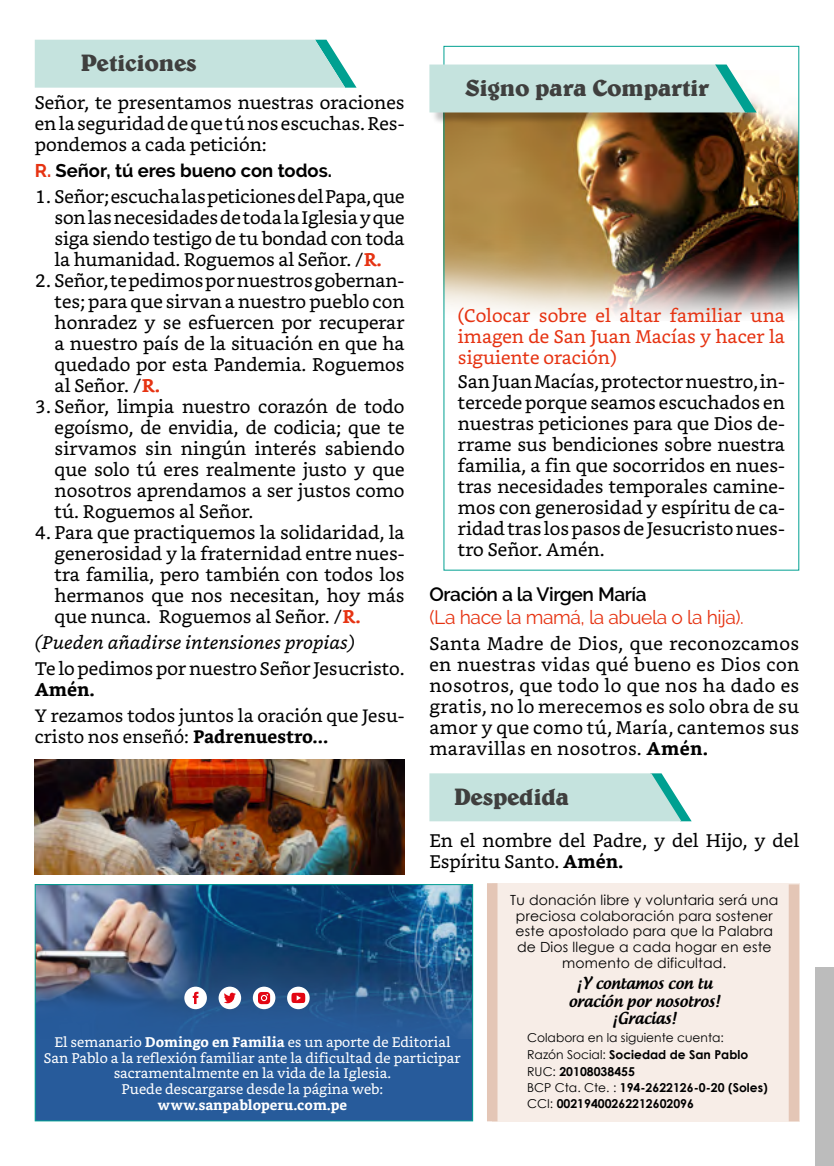
<style>
.page{position:relative;width:834px;height:1166px;background:#fff}
.page>*{position:absolute;margin:0;border:0;box-sizing:border-box;transform-origin:0 0}
.t1{font:700 23.8px "Belwe BT";letter-spacing:-.02em;color:#3f3f3e}
.t2{font:19.25px "Raleway";letter-spacing:-.02em;color:#e63312}
.t3{font:600 19.25px "Raleway";letter-spacing:-.02em;color:#000}
.t4{font:18.38px/21px "Bookerly";color:#000;text-align:justify}
.t5{font:18.38px/21px "Bookerly";color:#e63312;text-align:justify}
.t6{font:italic 18.38px "Bookerly";color:#000}
.t7{font:700 18.38px "Raleway";color:#000}
.t8{font:700 18.38px "Bookerly";color:#000}
.t9{font:18.03px/21px "Bookerly";color:#000}
.t10{font:500 15.75px/17.5px "Androgyne";color:#000;text-align:center}
.t11{font:14px/15.8px "Bookerly";color:#fff;text-align:center}
.t12{font:14px/15.8px "Century Gothic";letter-spacing:.01em;color:#000;text-align:center}
.t13{font:700 14px "Bookerly";color:#fff}
.t14{font:700 12.25px/16.4px "Century Gothic";color:#000}
.s1{color:#e63312}
.s2{font-weight:700;color:#e63312}
.s3{font-weight:700}
.s4{font-weight:400}
</style>
<div class="page">
<svg style="left:35px;top:40px;width:321px;height:48px;background:#c0e2dc"></svg>
<svg style="left:429px;top:773px;width:262px;height:48px;background:#c1e2dd"></svg>
<img style="left:445px;top:99px;width:352px;height:220px">
<div style="left:431px;top:67px;width:327px;height:57px;background:#000;opacity:.23"></div>
<svg style="left:429px;top:65px;width:327px;height:47px;background:#c0e1dc"></svg>
<img style="left:35px;top:759px;width:369px;height:115px">
<div style="left:492px;top:883px;width:307px;height:238px;background:#f7ede7"></div>
<div style="left:788px;top:884px;width:11px;height:237px;background:#e4c6b6"></div>
<div style="left:487px;top:883px;width:10px;height:238px;background:#e4c6b6"></div>
<div style="left:35px;top:884px;width:437px;height:237px;background:#275b9b"></div>
<img style="left:37px;top:886px;width:434px;height:148px">
<div style="left:35px;top:884px;width:438px;height:237px;border:1px solid #00a091"></div>
<svg style="left:184px;top:986px;width:23px;height:23px"></svg>
<div style="left:218px;top:986px;width:23px;height:23px;background:#fff;border-radius:50%"></div>
<svg style="left:224px;top:992px;width:12px;height:11px"></svg>
<svg style="left:287px;top:986px;width:22px;height:23px"></svg>
<svg style="left:253px;top:986px;width:22px;height:23px"></svg>
<div style="left:815px;top:967px;width:18px;height:199px;background:#bcbcbc"></div>
<p class="t1" style="left:80px;top:48px;width:118px">Peticiones</p>
<p class="t4" style="left:35px;top:92px;width:371px">Señor, te presentamos nuestras oraciones en la seguridad de que tú nos escuchas. Res&shy;pondemos a cada petición:</p>
<p class="t7" style="left:35px;top:160px;width:298px"><span class="s1">R.</span> Señor, tú eres bueno con todos.</p>
<p class="t4" style="left:55px;top:186px;width:351px;text-indent:-20px">1. Señor; escucha las peticiones del Papa, que son las necesidades de toda la Iglesia y que siga siendo testigo de tu bondad con toda la humanidad. Roguemos al Señor. /<span class="s2">R.</span></p>
<p class="t4" style="left:55px;top:270px;width:351px;text-indent:-20px">2. Señor, te pedimos por nuestros gobernan&shy;tes; para que sirvan a nuestro pueblo con honradez y se esfuercen por recuperar a nuestro país de la situación en que ha quedado por esta Pandemia. Roguemos al Señor. /<span class="s2">R.</span></p>
<p class="t4" style="left:55px;top:396px;width:351px;text-indent:-20px">3. Señor, limpia nuestro corazón de todo egoísmo, de envidia, de codicia; que te sirvamos sin ningún interés sabiendo que solo tú eres realmente justo y que nosotros aprendamos a ser justos como tú. Roguemos al Señor.</p>
<p class="t4" style="left:55px;top:522px;width:351px;text-indent:-20px">4. Para que practiquemos la solidaridad, la generosidad y la fraternidad entre nues&shy;tra familia, pero también con todos los hermanos que nos necesitan, hoy más que nunca. Roguemos al Señor. /<span class="s2">R.</span></p>
<p class="t6" style="left:35px;top:632px;width:322px">(Pueden añadirse intensiones propias)</p>
<p class="t4" style="left:35px;top:658px;width:371px">Te lo pedimos por nuestro Señor Jesucristo.</p>
<p class="t8" style="left:35px;top:678px;width:62px">Amén.</p>
<p class="t9" style="left:35px;top:705px;width:371px">Y rezamos todos juntos la oración que Jesu&shy;cristo nos enseñó: <span class="s3">Padrenuestro...</span></p>
<p class="t1" style="left:465px;top:73px;width:245px">Signo para Compartir</p>
<p class="t5" style="left:458px;top:305px;width:328px">(Colocar sobre el altar familiar una imagen de San Juan Macías y hacer la siguiente oración)</p>
<p class="t4" style="left:458px;top:371px;width:328px">San Juan Macías, protector nuestro, in&shy;tercede porque seamos escuchados en nuestras peticiones para que Dios de&shy;rrame sus bendiciones sobre nuestra familia, a fin que socorridos en nues&shy;tras necesidades temporales camine&shy;mos con generosidad y espíritu de ca&shy;ridad tras los pasos de Jesucristo nues&shy;tro Señor. Amén.</p>
<p class="t3" style="left:429px;top:583px;width:219px">Oración a la Virgen María</p>
<p class="t2" style="left:429px;top:606px;width:316px">(La hace la mamá, la abuela o la hija).</p>
<p class="t4" style="left:429px;top:633px;width:371px">Santa Madre de Dios, que reconozcamos en nuestras vidas qué bueno es Dios con nosotros, que todo lo que nos ha dado es gratis, no lo merecemos es solo obra de su amor y que como tú, María, cantemos sus maravillas en nosotros. <span class="s3">Amén.</span></p>
<p class="t1" style="left:453px;top:782px;width:117px">Despedida</p>
<p class="t4" style="left:429px;top:830px;width:371px">En el nombre del Padre, y del Hijo, y del<br>Espíritu Santo. <span class="s3">Amén.</span></p>
<p class="t12" style="left:510px;top:892px;width:270px">Tu donación libre y voluntaria será una preciosa colaboración para sostener este apostolado para que la Palabra de Dios llegue a cada hogar en este momento de dificultad.</p>
<p class="t10" style="left:568px;top:974px;width:153px">¡Y contamos con tu oración por nosotros! ¡Gracias!</p>
<p class="t11" style="left:44px;top:1034px;width:418px">El semanario <span class="s3">Domingo en Familia</span> es un aporte de Editorial San Pablo a la reflexión familiar ante la dificultad de participar sacramentalmente en la vida de la Iglesia.<br>Puede descargarse desde la página web:</p>
<p class="t13" style="left:158px;top:1097px;width:191px">www.sanpabloperu.com.pe</p>
<p class="t14" style="left:527px;top:1029px;width:242px"><span class="s4">Colabora en la siguiente cuenta:<br>Razón Social:</span> Sociedad de San Pablo<br><span class="s4">RUC:</span> 20108038455<br><span class="s4">BCP Cta. Cte. :</span> 194-2622126-0-20 (Soles)<br><span class="s4">CCI:</span> 00219400262212602096</p>
</div>
